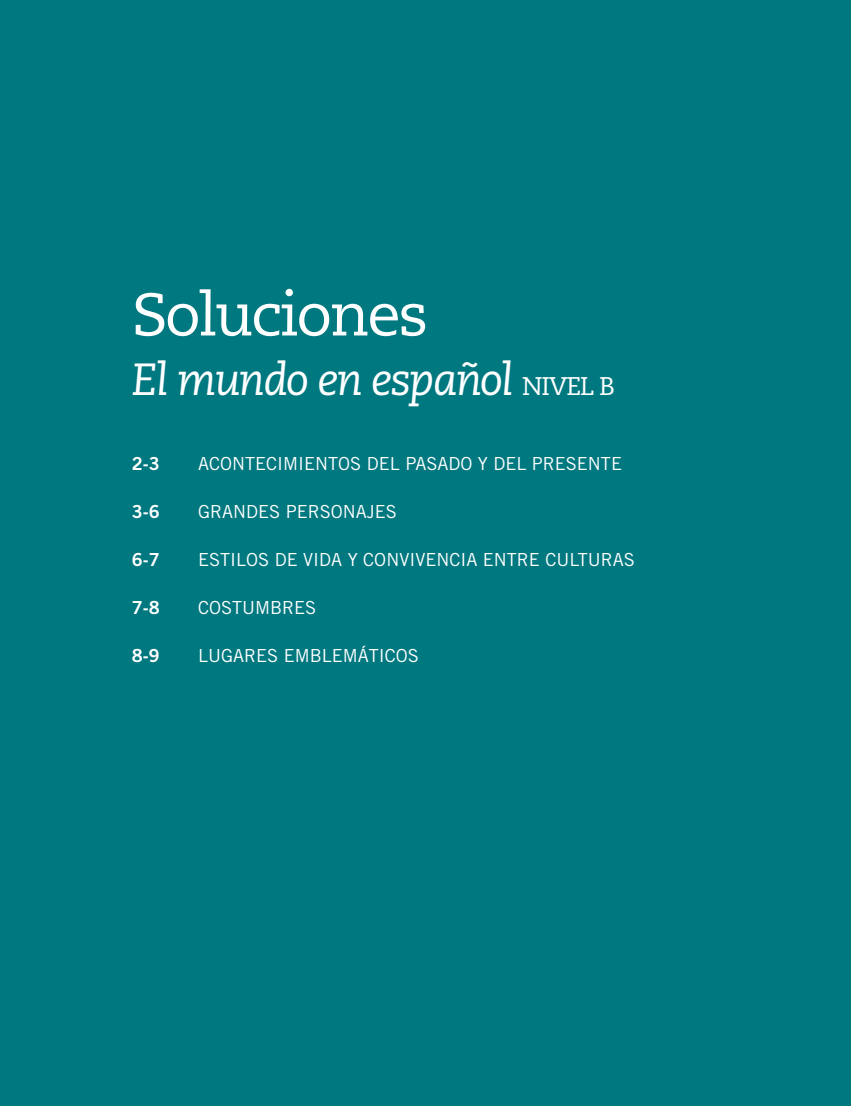
<style>
.page{position:relative;width:851px;height:1106px;background:#fff}
.page>*{position:absolute;margin:0;border:0;box-sizing:border-box;transform-origin:0 0}
.t1{font:60px "Caecilia";letter-spacing:-.04em;color:#fff}
.t2{font:italic 45px "Caecilia";letter-spacing:-.04em;color:#fff}
.t3{font:18px "Trade Gothic";color:#fff}
.t4{font:18px "Trade Gothic Bold Two";color:#fff}
.s1{font-style:normal;font-size:25.5px}
</style>
<div class="page">
<div style="left:0;top:0;width:850px;height:1106px;background:#007880"></div>
<h1 class="t1" style="left:132px;top:280px;width:298px">Soluciones</h1>
<h2 class="t2" style="left:132px;top:354px;width:485px">El mundo en español <span class="s1">NIVEL B</span></h2>
<p class="t4" style="left:132px;top:452px;width:29px">2-3</p>
<p class="t3" style="left:198px;top:452px;width:425px">ACONTECIMIENTOS DEL PASADO Y DEL PRESENTE</p>
<p class="t4" style="left:132px;top:500px;width:29px">3-6</p>
<p class="t3" style="left:198px;top:500px;width:200px">GRANDES PERSONAJES</p>
<p class="t4" style="left:132px;top:548px;width:29px">6-7</p>
<p class="t3" style="left:198px;top:548px;width:22px">ESTILOS</p>
<p class="t3" style="left:275px;top:548px;width:49px">DE VIDA</p>
<p class="t3" style="left:348px;top:548px;width:28px">Y CON</p>
<p class="t3" style="left:399px;top:548px;width:37px">VIVENCIA</p>
<p class="t3" style="left:483px;top:548px;width:12px">ENTRE</p>
<p class="t3" style="left:545px;top:548px;width:67px">CULTURAS</p>
<p class="t4" style="left:132px;top:596px;width:29px">7-8</p>
<p class="t3" style="left:198px;top:596px;width:120px">COSTU MBRES</p>
<p class="t4" style="left:132px;top:644px;width:29px">8-9</p>
<p class="t3" style="left:198px;top:644px;width:222px">LUGARES EMBLEMÁTICOS</p>
</div>
